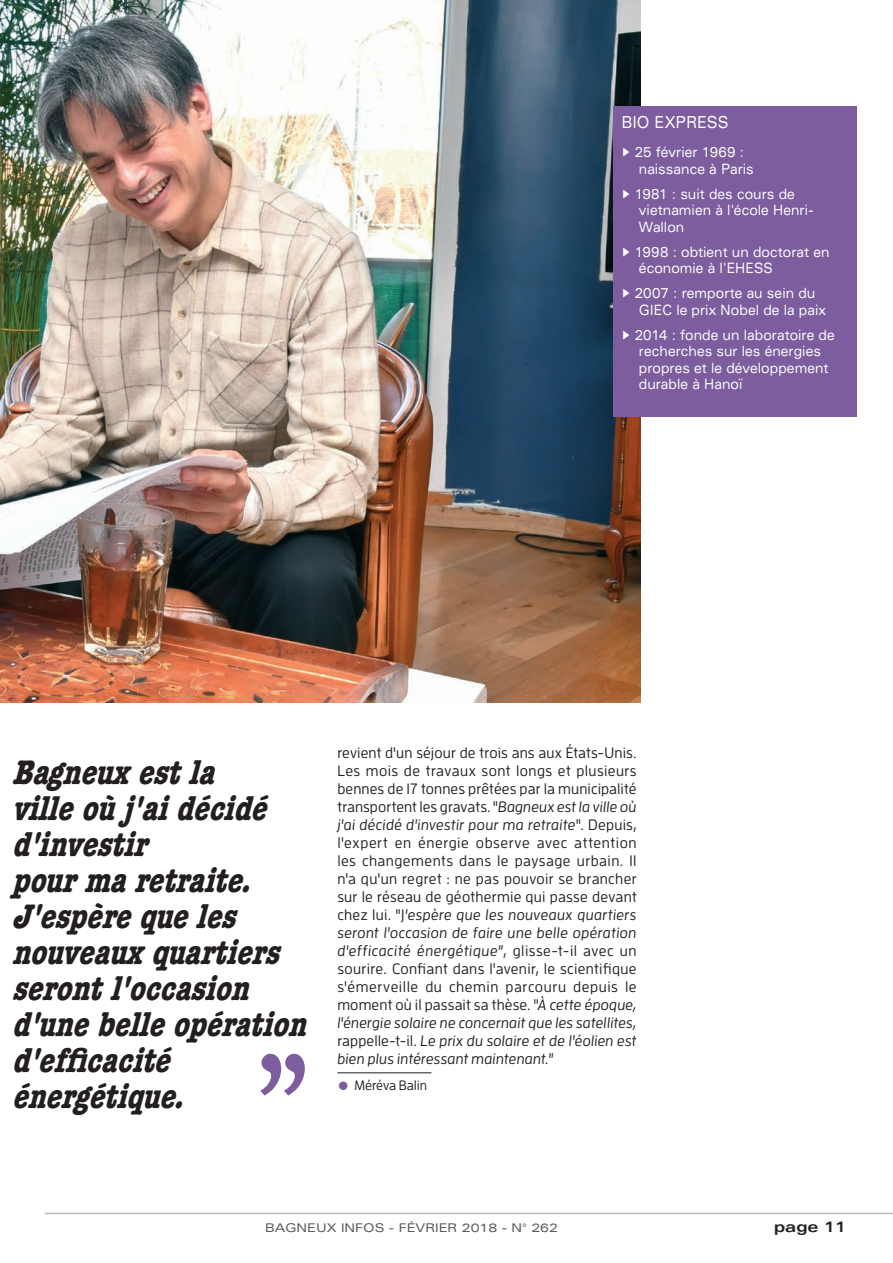
<style>
.page{position:relative;width:893px;height:1263px;background:#fff}
.page>*{position:absolute;margin:0;border:0;box-sizing:border-box;transform-origin:0 0}
.t1{font:300 139.05px "Accolade";color:#7d5d9e}
.citation{font:italic 34.5px/36px "American Typewriter Bold Cond A";color:#231f20}
.puce_flèche_blanc_sa{font:expanded 16.5px "Univers";letter-spacing:.015em;color:#fff;scale:.8 1}
.TEXTE_Global{font:500 15px/18px "Enzo OT";letter-spacing:.035em;color:#231f20;text-align:justify}
.t2{font:700 expanded 15px "Univers";color:#231f20}
.t3{font:expanded 14.25px/16.5px "Univers";letter-spacing:.005em;color:#fff;scale:.8 1}
.t4{font:500 13.5px "Enzo OT";color:#231f20}
.t5{font:expanded 12px "Univers";color:#57585a}
.s1{font-style:italic}
.s2{color:#7d5d9e}
</style>
<div class="page">
<hr style="left:45px;top:1213px;width:848px;height:1px;background:#beb8b6">
<img style="left:0;top:0;width:640px;height:702px">
<hr style="left:337px;top:1072px;width:94px;height:1px;background:#231f20">
<div style="left:613px;top:106px;width:244px;height:310px;background:#7d5d9e"></div>
<p class="puce_flèche_blanc_sa" style="left:622px;top:112px;width:135px">BIO EXPRESS</p>
<p class="t3" style="left:639px;top:144px;width:145px;text-indent:-17px">▶ 25 février 1969 : naissance à Paris</p>
<p class="t3" style="left:639px;top:185px;width:220px;text-indent:-17px">▶ 1981 : suit des cours de vietnamien à l'école Henri-<br>Wallon</p>
<p class="t3" style="left:639px;top:243px;width:240px;text-indent:-17px">▶ 1998 : obtient un doctorat en économie à l'EHESS</p>
<p class="t3" style="left:639px;top:285px;width:236px;text-indent:-17px">▶ 2007 : remporte au sein du<br>GIEC le prix Nobel de la paix</p>
<p class="t3" style="left:639px;top:326px;width:246px;text-indent:-17px">▶ 2014 : fonde un laboratoire de recherches sur les énergies propres et le développement durable à Hanoï</p>
<p class="citation" style="left:12px;top:755px;width:266px">Bagneuxestla villeoùj 'aidécidé d'investir</p>
<p class="citation" style="left:12px;top:863px;width:306px">p ourmaretraite.<br>J'esp èrequeles nouveauxquartiers serontl'occasion d'unebelleop ération d'efficacité énergétique.</p>
<p class="t1" style="left:255px;top:1026px;width:57px">''</p>
<p class="TEXTE_Global" style="left:337px;top:743px;width:301px">revient d'un séjour de trois ans aux États-Unis.<br>Les mois de travaux sont longs et plusieurs bennes de 17 tonnes prêtées par la municipalité transportent les gravats. "<span class="s1">Bagneux est la ville où j'ai décidé d'investir pour ma retraite</span>". Depuis, l'expert en énergie observe avec attention les changements dans le paysage urbain. Il n'a qu'un regret : ne pas pouvoir se brancher sur le réseau de géothermie qui passe devant chez lui. "J<span class="s1">'espère que les nouveaux quartiers seront l'occasion de faire une belle opération d'efficacité énergétique"</span>, glisse-t-il avec un sourire. Confiant dans l'avenir, le scientifique s'émerveille du chemin parcouru depuis le moment où il passait sa thèse. "<span class="s1">À cette époque, l'énergie solaire ne concernait que les satellites, </span>rappelle-t-il. <span class="s1">Le prix du solaire et de l'éolien est bien plus intéressant maintenant."</span></p>
<p class="t4" style="left:337px;top:1077px;width:91px"><span class="s2">●</span> Méréva Balin</p>
<p class="t5" style="left:265px;top:1221px;width:294px">BAGNEUX INFOS - FÉVRIER 2018 - N° 262</p>
<p class="t2" style="left:774px;top:1218px;width:74px">page 11</p>
</div>
